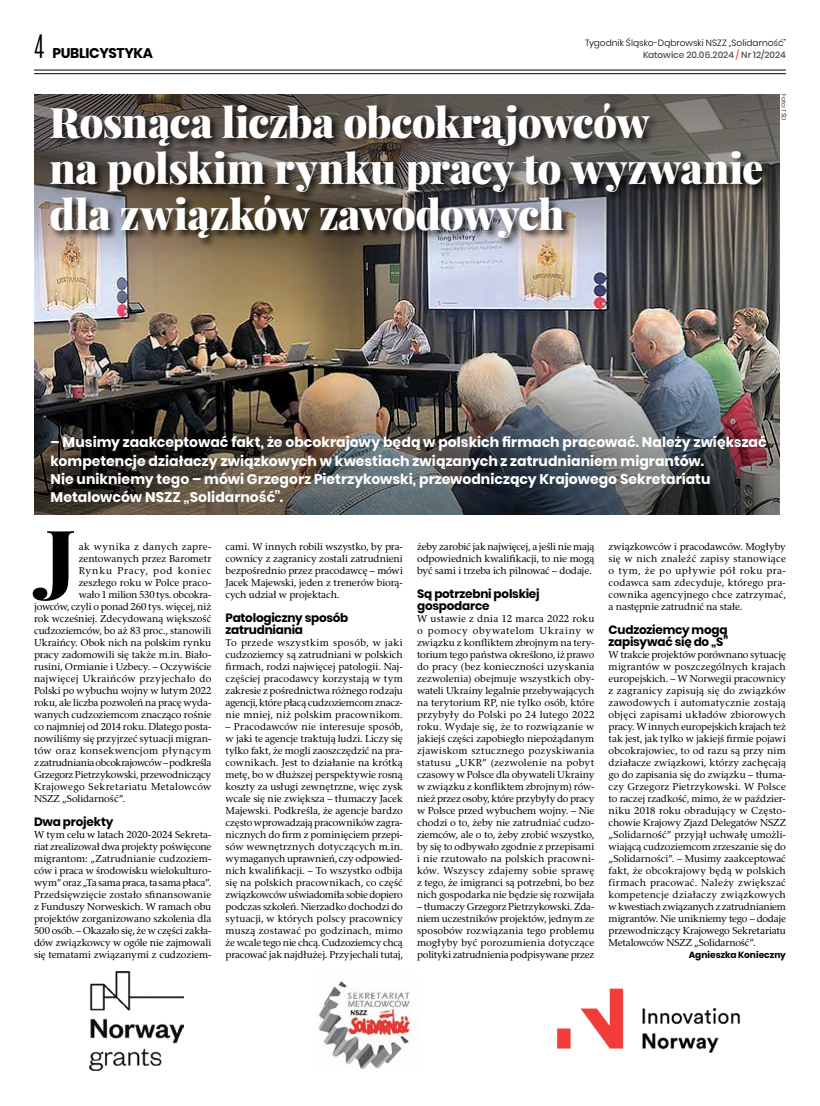
<style>
.page{position:relative;width:820px;height:1106px;background:#fff}
.page>*{position:absolute;margin:0;border:0;box-sizing:border-box;transform-origin:0 0}
.t1{font:900 77.7px "Playfair Display";color:#000}
.t2{font:900 42px/46px "Playfair Display";letter-spacing:-.015em;color:#fff}
.t3{font:700 14px/18.4px "Poppins";color:#fff}
.t4{font:700 14px "Poppins";letter-spacing:-.025em;color:#000}
.t5{font:700 12px/12px "Poppins";letter-spacing:-.02em;color:#000}
.t6{font:10px/12px "Rashel EFN";letter-spacing:-.005em;color:#000;text-align:justify}
.t7{font:10px "Rashel EFN";letter-spacing:-.03em;color:#000}
.t8{font:10px "Rashel EFN";letter-spacing:.03em;color:#000}
.t9{font:10px "Rashel EFN";letter-spacing:.025em;color:#000}
.t10{font:10px "Rashel EFN";letter-spacing:.035em;color:#000}
.t11{font:10px "Rashel EFN";letter-spacing:.04em;color:#000}
.t12{font:10px "Rashel EFN";letter-spacing:.07em;color:#000}
.t13{font:300 9px "Poppins";color:#000}
.t14{font:500 9px "Poppins";color:#4f4a46}
.t15{font:700 9px "Poppins";letter-spacing:.005em;color:#000}
.t16{font:300 6px "Poppins";letter-spacing:.005em;color:#000}
.s1{font-family:"Antonio";font-weight:300;font-size:27px}
.s2{color:#f13c3c}
</style>
<div class="page">
<hr style="left:34px;top:70px;width:751px;height:1px;background:#000">
<hr style="left:34px;top:73px;width:751px;height:1px;background:#000">
<img style="left:34px;top:266px;width:745px;height:88px">
<img style="left:90px;top:971px;width:94px;height:99px">
<img style="left:556px;top:988px;width:184px;height:65px">
<img style="left:318px;top:981px;width:97px;height:89px">
<img style="left:34px;top:354px;width:745px;height:160px">
<img style="left:34px;top:94px;width:745px;height:172px">
<div style="left:49px;top:101px;width:722px;height:146px;background:#000;opacity:.75"></div>
<h3 class="t4" style="left:34px;top:45px;width:65px"><span class="s1">4</span> publicystyk</h3>
<p class="t13" style="left:585px;top:38px;width:202px">Tygodnik Śląsko-Dąbrowski NSZZ „Solidarność”</p>
<h3 class="t4" style="left:143px;top:45px;width:12px">a</h3>
<p class="t14" style="left:642px;top:50px;width:144px">Katowice 20.06.2024 <span class="s2">/</span> Nr 12/2024</p>
<p class="t16" style="left:787px;top:94px;width:28px;rotate:90deg">Foto: TŚD</p>
<h2 class="t2" style="left:50px;top:98px;width:715px">Rosnąca liczba obcokrajowców<br>na polskim rynku pracy to wyzwanie dla związków zawodowych</h2>
<p class="t3" style="left:50px;top:433px;width:717px">– Musimy zaakceptować fakt, że obcokrajowy będą w polskich firmach pracować. Należy zwiększać kompetencje działaczy związkowych w kwestiach związanych z zatrudnianiem migrantów.<br>Nie unikniemy tego – mówi Grzegorz Pietrzykowski, przewodniczący Krajowego Sekretariatu Metalowców NSZZ „Solidarność”.</p>
<h1 class="t1" style="left:45px;top:507px;width:32px">J</h1>
<p class="t11" style="left:79px;top:540px;width:134px">ak wynika z danych zapre-</p>
<p class="t6" style="left:79px;top:552px;width:134px">zentowanych przez Barometr</p>
<p class="t12" style="left:79px;top:564px;width:134px">Rynku Pracy, pod koniec</p>
<p class="t6" style="left:79px;top:576px;width:134px">zeszłego roku w Polce praco-</p>
<p class="t6" style="left:79px;top:588px;width:134px">wało 1 milion 530 tys. obcokra-</p>
<p class="t6" style="left:34px;top:600px;width:179px">jowców, czyli o ponad 260 tys. więcej, niż</p>
<p class="t6" style="left:34px;top:612px;width:179px">rok wcześniej. Zdecydowaną większość</p>
<p class="t6" style="left:34px;top:624px;width:179px">cudzoziemców, bo aż 83 proc., stanowili</p>
<p class="t6" style="left:34px;top:636px;width:179px">Ukraińcy. Obok nich na polskim rynku</p>
<p class="t6" style="left:34px;top:648px;width:179px">pracy zadomowili się także m.in. Biało-</p>
<p class="t6" style="left:34px;top:660px;width:179px">rusini, Ormianie i Uzbecy. – Oczywiście</p>
<p class="t8" style="left:34px;top:672px;width:179px">najwięcej Ukraińców przyjechało do</p>
<p class="t6" style="left:34px;top:684px;width:179px">Polski po wybuchu wojny w lutym 2022</p>
<p class="t6" style="left:34px;top:696px;width:179px">roku, ale liczba pozwoleń na pracę wyda-</p>
<p class="t6" style="left:34px;top:708px;width:179px">wanych cudzoziemcom znacząco rośnie</p>
<p class="t6" style="left:34px;top:720px;width:179px">co najmniej od 2014 roku. Dlatego posta-</p>
<p class="t6" style="left:34px;top:732px;width:179px">nowiliśmy się przyjrzeć sytuacji migran-</p>
<p class="t10" style="left:34px;top:744px;width:179px">tów oraz konsekwencjom płynącym</p>
<p class="t7" style="left:34px;top:756px;width:179px">z zatrudniania obcokrajowców – podkreśla</p>
<p class="t6" style="left:34px;top:768px;width:179px">Grzegorz Pietrzykowski, przewodniczący</p>
<p class="t9" style="left:34px;top:780px;width:179px">Krajowego Sekretariatu Metalowców</p>
<p class="t6" style="left:34px;top:792px;width:92px">NSZZ „Solidarność”.</p>
<p class="t5" style="left:34px;top:816px;width:81px">Dwa projekty</p>
<p class="t6" style="left:34px;top:828px;width:179px">W tym celu w latach 2020-2024 Sekreta&shy;riat zrealizował dwa projekty poświęcone migrantom: „Zatrudnianie cudzoziem&shy;ców i praca w środowisku wielokulturo&shy;wym” oraz „Ta sama praca, ta sama płaca”.<br>Przedsięwzięcie zostało sfinansowanie z Funduszy Norweskich. W ramach obu projektów zorganizowano szkolenia dla 500 osób. – Okazało się, że w części zakła&shy;dów związkowcy w ogóle nie zajmowali się tematami związanymi z cudzoziem-</p>
<p class="t6" style="left:225px;top:540px;width:179px">cami. W innych robili wszystko, by pra&shy;cownicy z zagranicy zostali zatrudnieni bezpośrednio przez pracodawcę – mówi Jacek Majewski, jeden z trenerów biorą&shy;cych udział w projektach.</p>
<p class="t5" style="left:225px;top:612px;width:124px">Patologiczny sposób zatrudniania</p>
<p class="t6" style="left:225px;top:636px;width:179px">To przede wszystkim sposób, w jaki cudzoziemcy są zatrudniani w polskich firmach, rodzi najwięcej patologii. Naj&shy;częściej pracodawcy korzystają w tym zakresie z pośrednictwa różnego rodzaju agencji, które płacą cudzoziemcom znacz&shy;nie mniej, niż polskim pracownikom.</p>
<p class="t6" style="left:225px;top:720px;width:179px">– Pracodawców nie interesuje sposób, w jaki te agencje traktują ludzi. Liczy się tylko fakt, że mogli zaoszczędzić na pra&shy;cownikach. Jest to działanie na krótką metę, bo w dłuższej perspektywie rosną koszty za usługi zewnętrzne, więc zysk wcale się nie zwiększa – tłumaczy Jacek Majewski. Podkreśla, że agencje bardzo często wprowadzają pracowników zagra&shy;nicznych do firm z pominięciem przepi&shy;sów wewnętrznych dotyczących m.in. wymaganych uprawnień, czy odpowied&shy;nich kwalifikacji. – To wszystko odbija się na polskich pracownikach, co część związkowców uświadomiła sobie dopiero podczas szkoleń. Nierzadko dochodzi do sytuacji, w których polscy pracownicy muszą zostawać po godzinach, mimo że wcale tego nie chcą. Cudzoziemcy chcą pracować jak najdłużej. Przyjechali tutaj,</p>
<p class="t6" style="left:417px;top:540px;width:179px">żeby zarobić jak najwięcej, a jeśli nie mają odpowiednich kwalifikacji, to nie mogą być sami i trzeba ich pilnować – dodaje.</p>
<p class="t5" style="left:417px;top:588px;width:124px">Są potrzebni polskiej gospodarce</p>
<p class="t6" style="left:417px;top:612px;width:179px">W ustawie z dnia 12 marca 2022 roku o pomocy obywatelom Ukrainy w związku z konfliktem zbrojnym na tery&shy;torium tego państwa określono, iż prawo do pracy (bez konieczności uzyskania zezwolenia) obejmuje wszystkich oby&shy;wateli Ukrainy legalnie przebywających na terytorium RP, nie tylko osób, które przybyły do Polski po 24 lutego 2022 roku. Wydaje się, że to rozwiązanie w jakiejś części zapobiegło niepożądanym zjawiskom sztucznego pozyskiwania statusu „UKR” (zezwolenie na pobyt czasowy w Polsce dla obywateli Ukrainy w związku z konfliktem zbrojnym) rów&shy;nież przez osoby, które przybyły do pracy w Polsce przed wybuchem wojny. – Nie chodzi o to, żeby nie zatrudniać cudzo&shy;ziemców, ale o to, żeby zrobić wszystko, by się to odbywało zgodnie z przepisami i nie rzutowało na polskich pracowni&shy;ków. Wszyscy zdajemy sobie sprawę z tego, że imigranci są potrzebni, bo bez nich gospodarka nie będzie się rozwijała</p>
<p class="t6" style="left:417px;top:900px;width:179px">– tłumaczy Grzegorz Pietrzykowski. Zda&shy;niem uczestników projektów, jednym ze sposobów rozwiązania tego problemu mogłyby być porozumienia dotyczące polityki zatrudnienia podpisywane przez</p>
<p class="t6" style="left:608px;top:540px;width:179px">związkowców i pracodawców. Mogłyby się w nich znaleźć zapisy stanowiące o tym, że po upływie pół roku pra&shy;codawca sam zdecyduje, którego pra&shy;cownika agencyjnego chce zatrzymać, a następnie zatrudnić na stałe.</p>
<p class="t5" style="left:608px;top:624px;width:121px">Cudzoziemcy mogą zapisywać się do „S”</p>
<p class="t6" style="left:608px;top:648px;width:179px">W trakcie projektów porównano sytuację migrantów w poszczególnych krajach europejskich. – W Norwegii pracownicy z zagranicy zapisują się do związków zawodowych i automatycznie zostają objęci zapisami układów zbiorowych pracy. W innych europejskich krajach też tak jest, jak tylko w jakiejś firmie pojawi obcokrajowiec, to od razu są przy nim działacze związkowi, którzy zachęcają go do zapisania się do związku – tłuma&shy;czy Grzegorz Pietrzykowski. W Polsce to raczej rzadkość, mimo, że w paździer&shy;niku 2018 roku obradujący w Często&shy;chowie Krajowy Zjazd Delegatów NSZZ „Solidarność” przyjął uchwałę umożli&shy;wiającą cudzoziemcom zrzeszanie się do „Solidarności”. – Musimy zaakceptować fakt, że obcokrajowy będą w polskich firmach pracować. Należy zwiększać kompetencje działaczy związkowych w kwestiach związanych z zatrudnianiem migrantów. Nie unikniemy tego – dodaje przewodniczący Krajowego Sekretariatu Metalowców NSZZ „Solidarność”.</p>
<p class="t15" style="left:688px;top:950px;width:99px">Agnieszka Konieczny</p>
</div>
